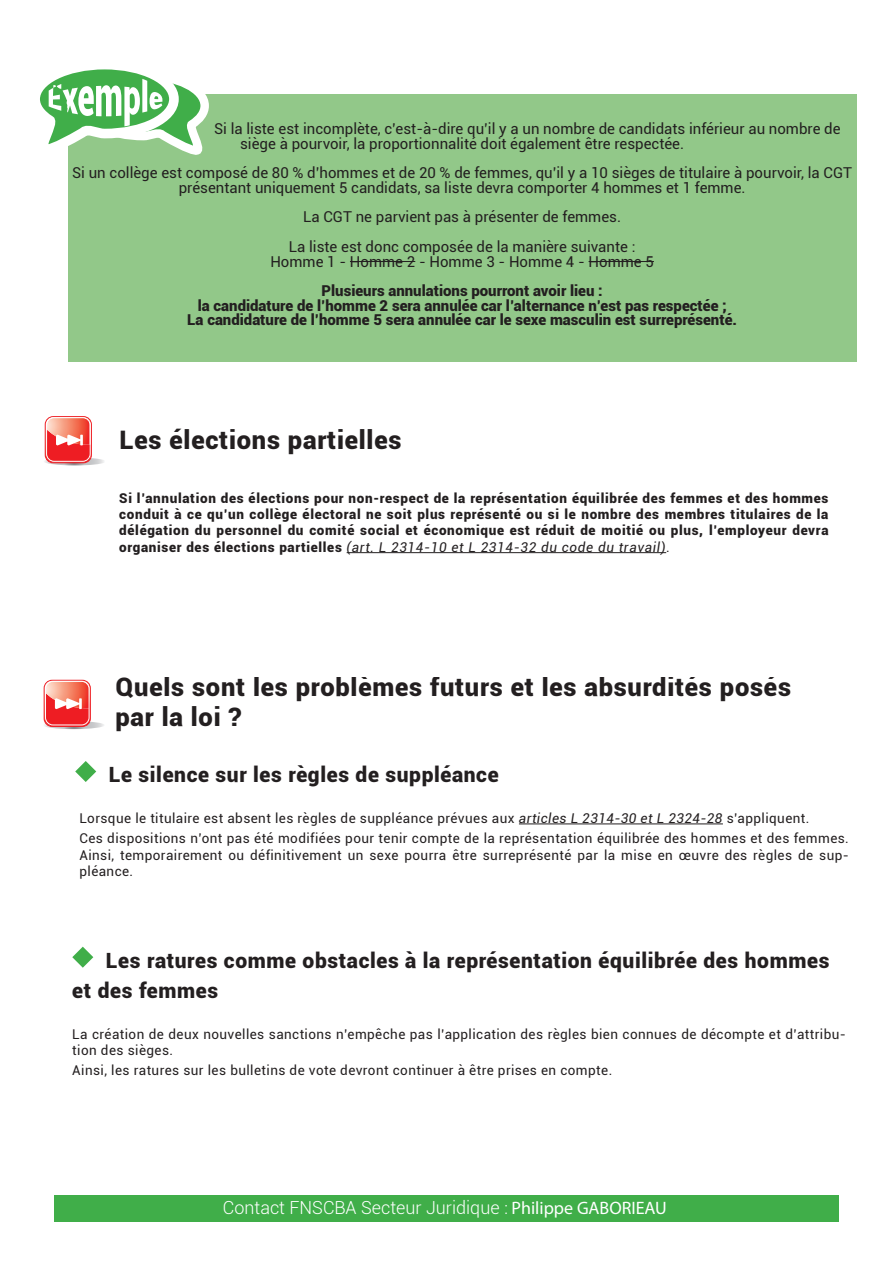
<style>
.page{position:relative;width:893px;height:1263px;background:#fff}
.page>*{position:absolute;margin:0;border:0;box-sizing:border-box;transform-origin:0 0}
.t1{font:900 25.5px/30px "Roboto";letter-spacing:.03em;color:#231f20}
.t2{font:900 21px/30px "Roboto";letter-spacing:.03em;color:#231f20}
.t3{font:300 18px "Roboto";color:#fff}
.t4{font:15px/14.7px "Roboto";color:#231f20;text-align:center}
.t5{font:900 15px/14.7px "Roboto";color:#231f20;text-align:center}
.t6{font:13.5px/16.2px "Roboto";letter-spacing:.03em;color:#231f20}
.t7{font:900 13.5px/16.2px "Roboto";letter-spacing:.05em;color:#231f20;text-align:justify}
.s1{font-weight:400;font-style:italic}
.s2{font-weight:400}
.s3{font-style:italic}
.s4{font-family:"Myriad Pro";font-weight:400}
</style>
<div class="page">
<div style="left:54px;top:1195px;width:785px;height:27px;background:#40ae49"></div>
<hr style="left:519px;top:823px;width:204px;height:1px;background:#231f20">
<svg style="left:75px;top:761px;width:21px;height:21px"></svg>
<svg style="left:72px;top:947px;width:21px;height:21px"></svg>
<svg style="left:43px;top:680px;width:61px;height:49px"></svg>
<div style="left:68px;top:94px;width:788px;height:267px;background:#92c889"></div>
<hr style="left:350px;top:261px;width:65px;height:1px;background:#231f20">
<hr style="left:589px;top:261px;width:65px;height:1px;background:#231f20">
<svg style="left:40px;top:69px;width:169px;height:86px"></svg>
<svg style="left:44px;top:416px;width:60px;height:49px"></svg>
<hr style="left:347px;top:552px;width:319px;height:1px;background:#231f20">
<p class="t4" style="left:240px;top:121px;width:602px;text-align:left;text-indent:-26px">Si la liste est incomplète, c’est-à-dire qu’il y a un nombre de candidats inférieur au nombre de siège à pourvoir, la proportionnalité doit également être respectée.</p>
<p class="t4" style="left:72px;top:165px;width:782px">Si un collège est composé de 80 % d’hommes et de 20 % de femmes, qu’il y a 10 sièges de titulaire à pourvoir, la CGT présentant uniquement 5 candidats, sa liste devra comporter 4 hommes et 1 femme.</p>
<p class="t4" style="left:289px;top:202px;width:348px;line-height:29.4px">La CGT ne parvient pas à présenter de femmes.<br>La liste est donc composée de la manière suivante :</p>
<p class="t4" style="left:270px;top:253px;width:385px">Homme 1 - Homme 2 - Homme 3 - Homme 4 - Homme 5</p>
<p class="t5" style="left:187px;top:283px;width:551px">Plusieurs annulations pourront avoir lieu :<br>la candidature de l’homme 2 sera annulée car l’alternance n’est pas respectée ;<br>La candidature de l’homme 5 sera annulée car le sexe masculin est surreprésenté.</p>
<h1 class="t1" style="left:120px;top:424px;width:283px">Les élections partielles</h1>
<p class="t7" style="left:119px;top:490px;width:711px">Si l’annulation des élections pour non-respect de la représentation équilibrée des femmes et des hommes conduit à ce qu’un collège électoral ne soit plus représenté ou si le nombre des membres titulaires de la délégation du personnel du comité social et économique est réduit de moitié ou plus, l’employeur devra organiser des élections partielles <span class="s1">(art. L 2314-10 et L 2314-32 du code du travail)</span><span class="s2">.</span></p>
<h1 class="t1" style="left:115px;top:671px;width:677px">Quels sont les problèmes futurs et les absurdités posés par la loi ?</h1>
<h2 class="t2" style="left:109px;top:759px;width:391px">Le silence sur les règles de suppléance</h2>
<p class="t6" style="left:79px;top:807px;width:771px;line-height:20.4px">Lorsque le titulaire est absent les règles de suppléance prévues aux <span class="s3">articles L 2314-30 et L 2324-28</span> s’appliquent.<br>Ces dispositions n’ont pas été modifiées pour tenir compte de la représentation équilibrée des hommes et des femmes.</p>
<p class="t6" style="left:79px;top:846px;width:771px">Ainsi, temporairement ou définitivement un sexe pourra être surreprésenté par la mise en œuvre des règles de sup&shy;pléance.</p>
<h2 class="t2" style="left:72px;top:944px;width:759px;text-indent:34px">Les ratures comme obstacles à la représentation équilibrée des hommes et des femmes</h2>
<p class="t6" style="left:72px;top:1025px;width:775px">La création de deux nouvelles sanctions n’empêche pas l’application des règles bien connues de décompte et d’attribu&shy;tion des sièges.</p>
<p class="t6" style="left:72px;top:1062px;width:541px">Ainsi, les ratures sur les bulletins de vote devront continuer à être prises en compte.</p>
<h3 class="t3" style="left:223px;top:1195px;width:445px">Contact FNSCBA Secteur Juridique : <span class="s4">Philippe GABORIEAU</span></h3>
</div>
